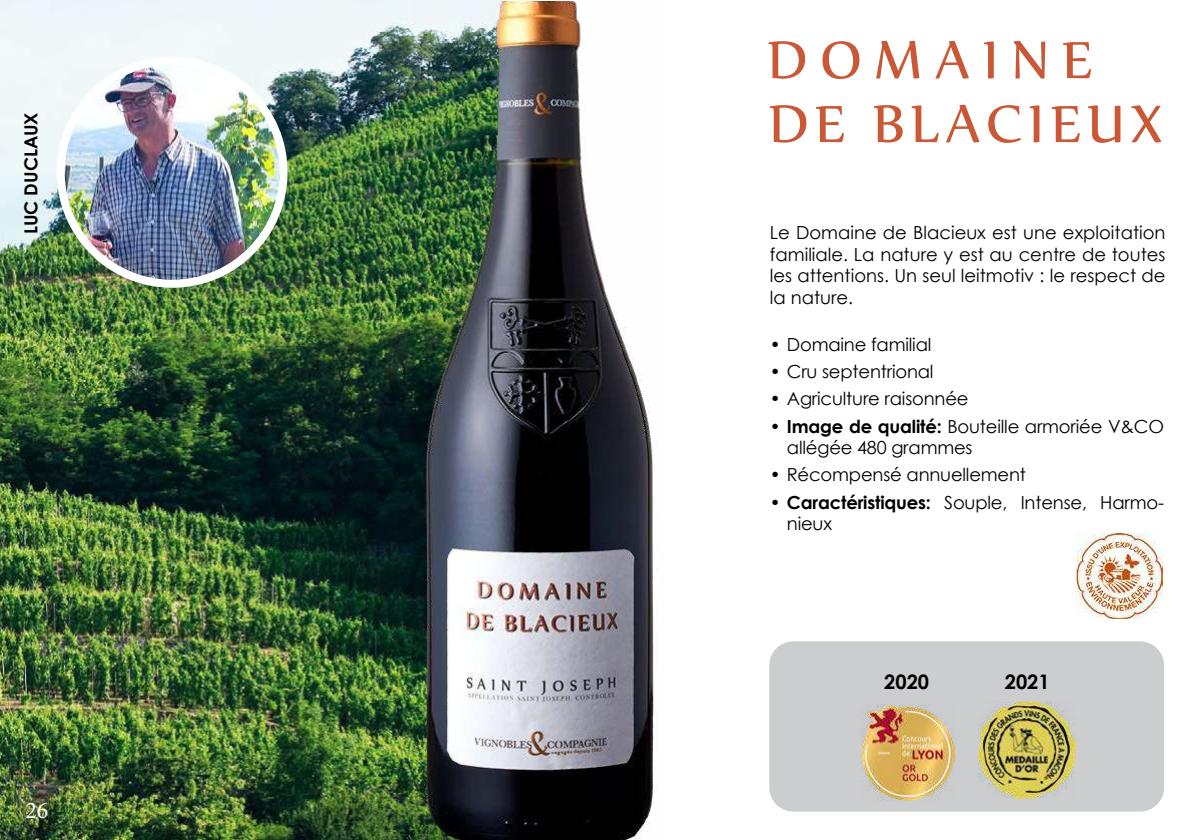
<style>
.page{position:relative;width:1191px;height:840px;background:#fff}
.page>*{position:absolute;margin:0;border:0;box-sizing:border-box;transform-origin:0 0}
.t1{font:24px "Minion Pro";color:#fff}
.t2{font:700 20px "Century Gothic";color:#000}
.t3{font:18px/21.6px "Century Gothic";letter-spacing:-.01em;color:#000}
.t4{font:700 18px "Century Gothic";color:#000}
.s1{font-weight:700}
</style>
<div class="page">
<div style="left:769px;top:641px;width:395px;height:170px;background:#cbcdce;border-radius:24px"></div>
<img style="left:0;top:0;width:538px;height:839px">
<img style="left:412px;top:1px;width:246px;height:838px">
<img style="left:61px;top:61px;width:222px;height:222px;border-radius:111px">
<div style="left:57px;top:57px;width:230px;height:230px;border:8px solid #fff;border-radius:50%"></div>
<svg style="left:768px;top:41px;width:37px;height:38px"></svg>
<svg style="left:822px;top:41px;width:37px;height:38px"></svg>
<svg style="left:876px;top:41px;width:43px;height:37px"></svg>
<svg style="left:935px;top:41px;width:33px;height:37px"></svg>
<svg style="left:984px;top:41px;width:9px;height:37px"></svg>
<svg style="left:1013px;top:41px;width:32px;height:37px"></svg>
<svg style="left:1063px;top:42px;width:28px;height:36px"></svg>
<svg style="left:769px;top:105px;width:37px;height:37px"></svg>
<svg style="left:816px;top:106px;width:28px;height:36px"></svg>
<svg style="left:873px;top:105px;width:29px;height:37px"></svg>
<svg style="left:911px;top:105px;width:27px;height:37px"></svg>
<svg style="left:946px;top:105px;width:33px;height:37px"></svg>
<svg style="left:988px;top:105px;width:32px;height:38px"></svg>
<svg style="left:1029px;top:105px;width:10px;height:37px"></svg>
<svg style="left:1051px;top:106px;width:28px;height:36px"></svg>
<svg style="left:1088px;top:105px;width:32px;height:38px"></svg>
<svg style="left:1131px;top:105px;width:30px;height:37px"></svg>
<img style="left:1076px;top:533px;width:86px;height:85px">
<img style="left:860px;top:704px;width:94px;height:95px">
<img style="left:978px;top:701px;width:97px;height:97px">
<p class="t4" style="left:17px;top:234px;width:123px;rotate:-90deg">LUC DUCLAUX</p>
<h1 class="t1" style="left:25px;top:793px;width:25px">26</h1>
<p class="t3" style="left:770px;top:221px;width:397px;text-align:justify">Le Domaine de Blacieux est une exploitation familiale. La nature y est au centre de toutes les attentions. Un seul leitmotiv : le respect de la nature.</p>
<p class="t3" style="left:770px;top:333px;width:163px">• Domaine familial</p>
<p class="t3" style="left:770px;top:360px;width:165px">• Cru septentrional</p>
<p class="t3" style="left:770px;top:387px;width:200px">• Agriculture raisonnée</p>
<p class="t3" style="left:787px;top:414px;width:379px;text-indent:-17px"><span class="s1">• Image de qualité:</span> Bouteille armoriée V&amp;CO allégée 480 grammes</p>
<p class="t3" style="left:770px;top:463px;width:258px">• Récompensé annuellement</p>
<p class="t3" style="left:787px;top:491px;width:379px;text-indent:-17px"><span class="s1">• Caractéristiques:</span> Souple, Intense, Harmo&shy;nieux</p>
<p class="t2" style="left:884px;top:665px;width:46px">2020</p>
<p class="t2" style="left:1004px;top:665px;width:46px">2021</p>
</div>
